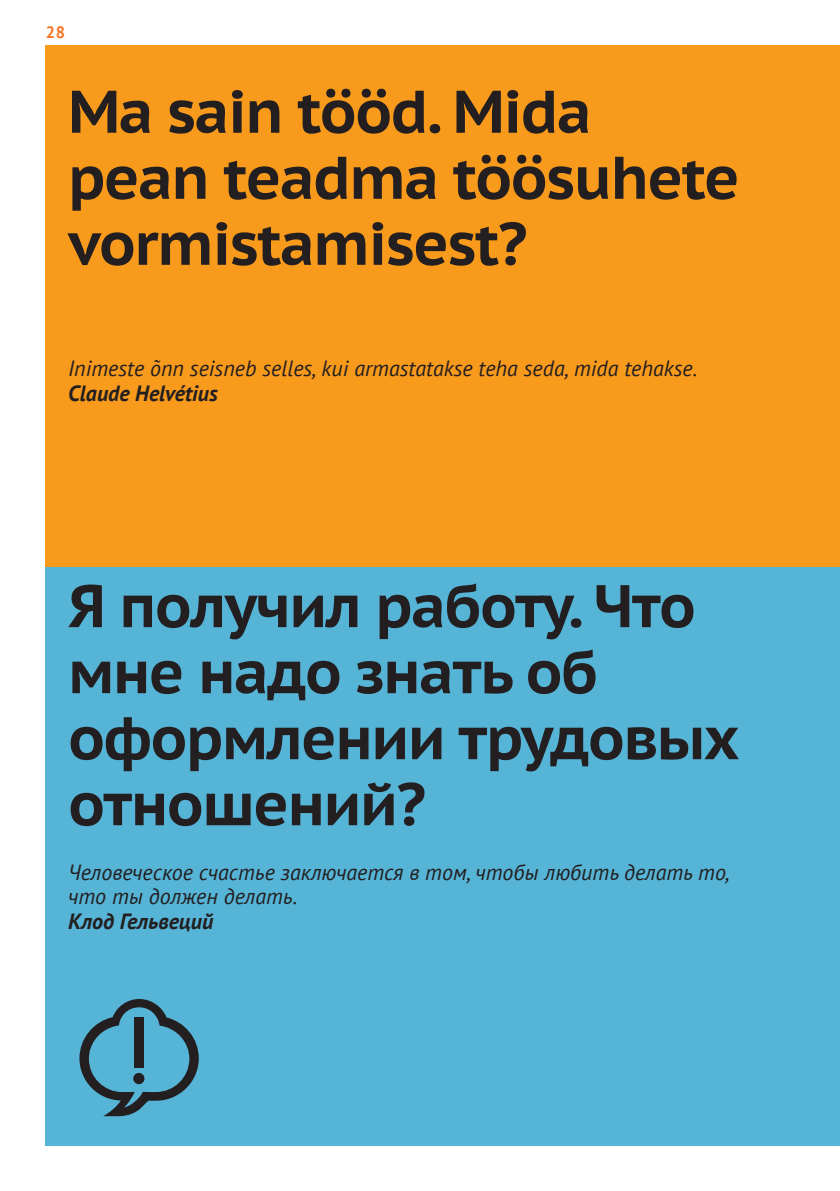
<style>
.page{position:relative;width:840px;height:1191px;background:#fff}
.page>*{position:absolute;margin:0;border:0;box-sizing:border-box;transform-origin:0 0}
.t1{font:700 60px/66px "PT Sans Caption";letter-spacing:-.025em;color:#231f20}
.t2{font:italic 22px/24.2px "PT Sans";color:#231f20}
.t3{font:italic 700 22px "PT Sans";color:#231f20}
.t4{font:700 16.4px "PT Sans";color:#f47321}
</style>
<div class="page">
<div style="left:45px;top:567px;width:794px;height:578px;background:#56b4d7"></div>
<div style="left:45px;top:45px;width:794px;height:522px;background:#f89a1c"></div>
<svg style="left:79px;top:999px;width:120px;height:117px"></svg>
<div style="left:133px;top:1073px;width:11px;height:11px;background:#231f20;border-radius:50%"></div>
<div style="left:134px;top:1017px;width:9px;height:50px;background:#231f20"></div>
<p class="t4" style="left:45px;top:22px;width:21px">28</p>
<h1 class="t1" style="left:68px;top:77px;width:672px">Ma sain tööd. Mida pean teadma töösuhete vormistamisest?</h1>
<p class="t2" style="left:68px;top:356px;width:630px">Inimeste õnn seisneb selles, kui armastatakse teha seda, mida tehakse.</p>
<p class="t3" style="left:68px;top:378px;width:151px">Claude Helvétius</p>
<h1 class="t1" style="left:68px;top:572px;width:672px">Я получил работу. Что мне надо знать об оформлении трудовых отношений?</h1>
<p class="t2" style="left:68px;top:859px;width:662px">Человеческое счастье заключается в том, чтобы любить делать то, что ты должен делать.</p>
<p class="t3" style="left:68px;top:906px;width:147px">Клод Гельвеций</p>
</div>
